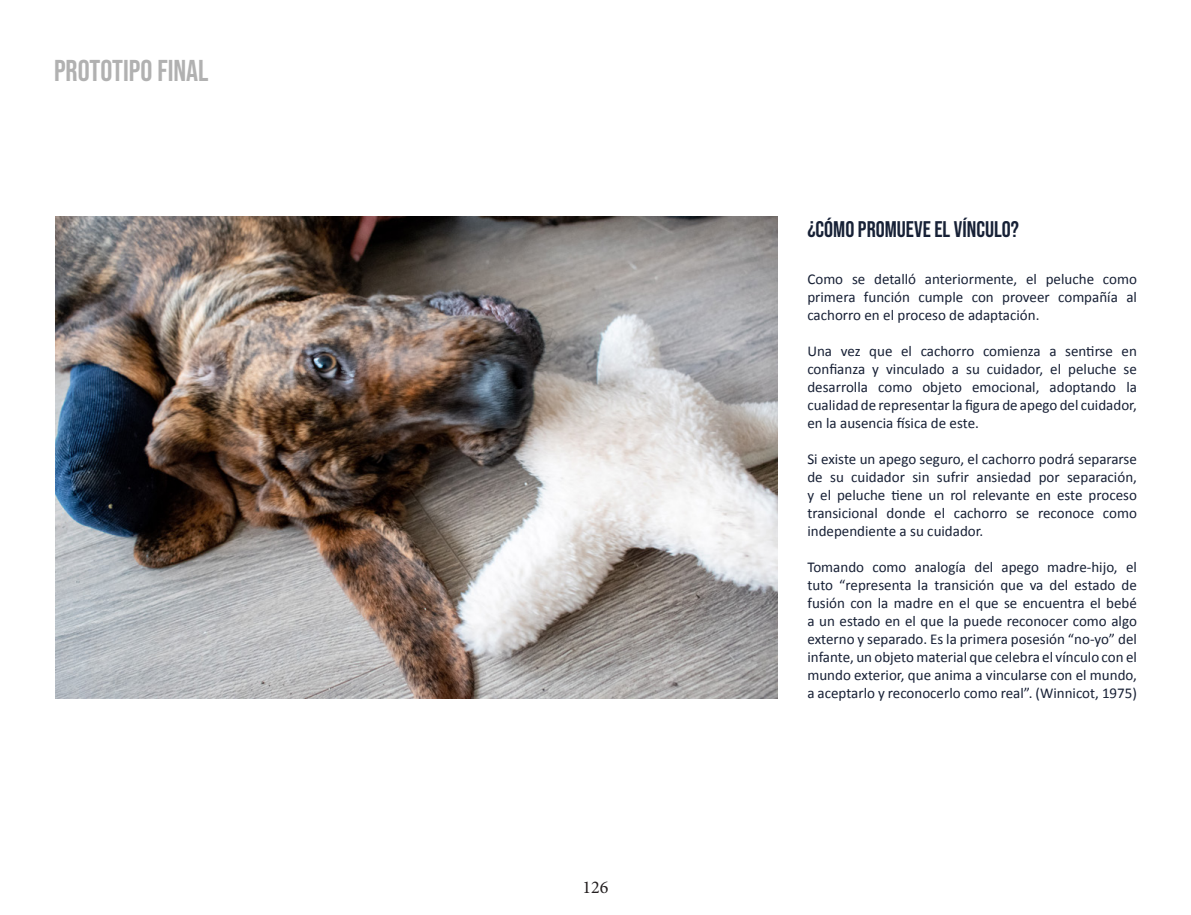
<style>
.page{position:relative;width:1191px;height:915px;background:#fff}
.page>*{position:absolute;margin:0;border:0;box-sizing:border-box;transform-origin:0 0}
.t1{font:30px "Bebas Neue";color:#b1b1b1}
.t2{font:22.5px "Bebas Neue";color:#172136}
.t3{font:18px "Minion Pro";color:#231f20}
.t4{font:15px/18px "Calibri";color:#172035;text-align:justify}
</style>
<div class="page">
<img style="left:55px;top:216px;width:722px;height:482px">
<p class="t1" style="left:54px;top:54px;width:156px">PROTOTIPO FINAL</p>
<p class="t3" style="left:582px;top:875px;width:27px">126</p>
<p class="t2" style="left:807px;top:216px;width:213px">¿CÓMO PROMUEVE EL VÍNCULO?</p>
<p class="t4" style="left:807px;top:270px;width:331px">Como se detalló anteriormente, el peluche como primera función cumple con proveer compañía al cachorro en el proceso de adaptación.</p>
<p class="t4" style="left:807px;top:342px;width:331px">Una vez que el cachorro comienza a sentirse en confianza y vinculado a su cuidador, el peluche se desarrolla como objeto emocional, adoptando la cualidad de representar la figura de apego del cuidador, en la ausencia física de este.</p>
<p class="t4" style="left:807px;top:450px;width:331px">Si existe un apego seguro, el cachorro podrá separarse de su cuidador sin sufrir ansiedad por separación, y el peluche tiene un rol relevante en este proceso transicional donde el cachorro se reconoce como independiente a su cuidador.</p>
<p class="t4" style="left:807px;top:558px;width:331px">Tomando como analogía del apego madre-hijo, el tuto “representa la transición que va del estado de fusión con la madre en el que se encuentra el bebé a un estado en el que la puede reconocer como algo externo y separado. Es la primera posesión “no-yo” del infante, un objeto material que celebra el vínculo con el mundo exterior, que anima a vincularse con el mundo, a aceptarlo y reconocerlo como real”. (Winnicot, 1975)</p>
</div>
